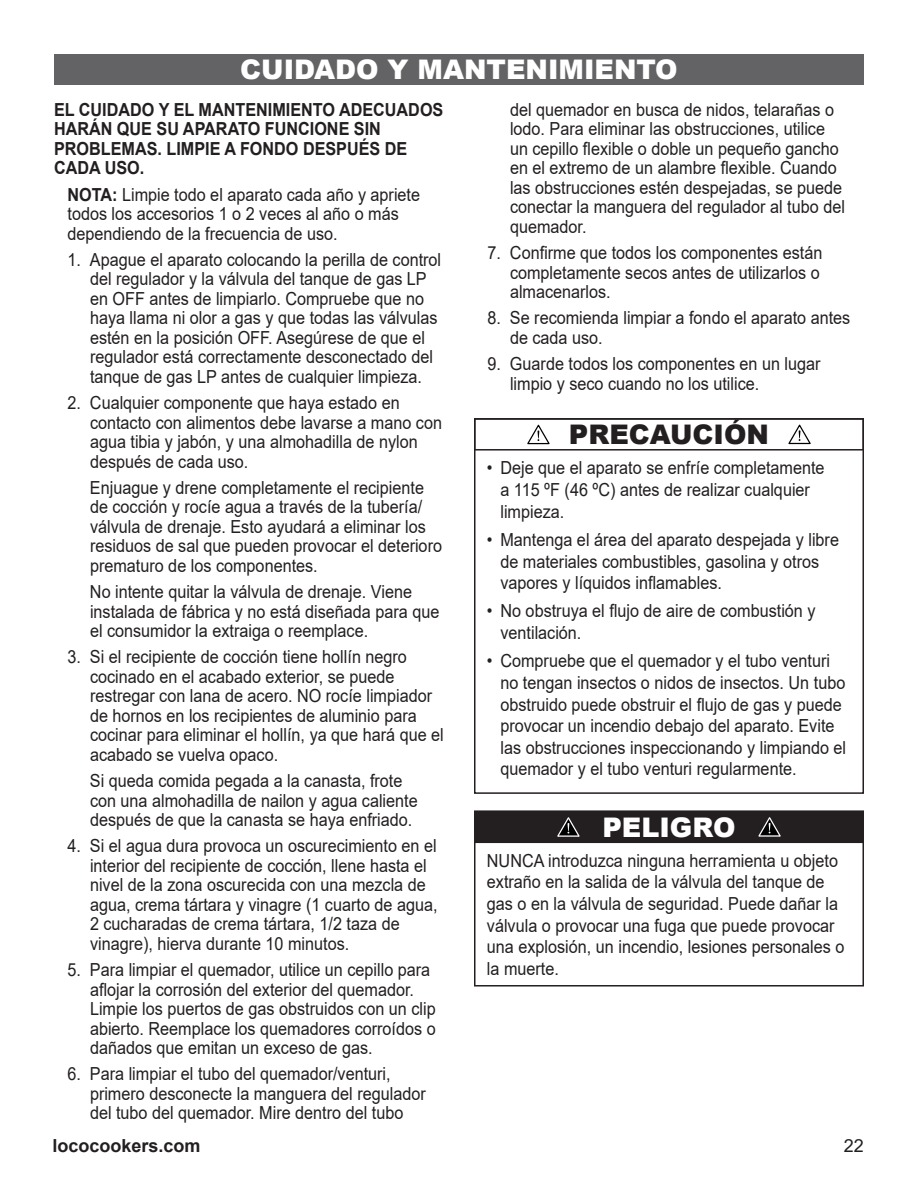
<style>
.page{position:relative;width:918px;height:1188px;background:#fff}
.page>*{position:absolute;margin:0;border:0;box-sizing:border-box;transform-origin:0 0}
.t1{font:900 27px "Arial";color:#fff}
.t2{font:900 27px "Arial";color:#231f20}
.t3{font:18px/19.5px "Arial";color:#231f20;scale:.9 1}
.t4{font:700 18px/19.5px "Arial";color:#231f20;scale:.9 1}
.t5{font:700 18px "Arial";color:#231f20}
.t6{font:18px "Arial";color:#231f20}
.s1{font-weight:700}
</style>
<div class="page">
<div style="left:474px;top:418px;width:390px;height:33px;border:2px solid #231f20"></div>
<div style="left:474px;top:418px;width:390px;height:376px;border:2px solid #231f20"></div>
<svg style="left:527px;top:424px;width:23px;height:21px"></svg>
<svg style="left:788px;top:424px;width:23px;height:21px"></svg>
<div style="left:475px;top:811px;width:388px;height:31px;background:#231f20"></div>
<div style="left:474px;top:811px;width:390px;height:32px;border:2px solid #231f20"></div>
<div style="left:474px;top:811px;width:390px;height:176px;border:2px solid #231f20"></div>
<svg style="left:557px;top:817px;width:23px;height:20px"></svg>
<svg style="left:758px;top:817px;width:23px;height:20px"></svg>
<div style="left:54px;top:54px;width:810px;height:31px;background:#636366"></div>
<p class="t1" style="left:240px;top:50px;width:439px">CUIDADO Y MANTENIMIENTO</p>
<p class="t3" style="left:510px;top:100px;width:374px">del quemador en busca de nidos, telarañas o lodo. Para eliminar las obstrucciones, utilice un cepillo flexible o doble un pequeño gancho en el extremo de un alambre flexible. Cuando las obstrucciones estén despejadas, se puede conectar la manguera del regulador al tubo del quemador.</p>
<p class="t3" style="left:510px;top:243px;width:349px;text-indent:-23px">7. Confirme que todos los componentes están completamente secos antes de utilizarlos o almacenarlos.</p>
<p class="t3" style="left:510px;top:308px;width:380px;text-indent:-23px">8. Se recomienda limpiar a fondo el aparato antes de cada uso.</p>
<p class="t3" style="left:510px;top:354px;width:347px;text-indent:-23px">9. Guarde todos los componentes en un lugar limpio y seco cuando no los utilice.</p>
<p class="t4" style="left:54px;top:100px;width:434px">EL CUIDADO Y EL MANTENIMIENTO ADECUADOS<br>HARÁN QUE SU APARATO FUNCIONE SIN<br>PROBLEMAS. LIMPIE A FONDO DESPUÉS DE<br>CADA USO.</p>
<p class="t3" style="left:67px;top:185px;width:393px"><span class="s1">NOTA:</span> Limpie todo el aparato cada año y apriete todos los accesorios 1 o 2 veces al año o más dependiendo de la frecuencia de uso.</p>
<p class="t3" style="left:90px;top:250px;width:392px;text-indent:-23px">1. Apague el aparato colocando la perilla de control del regulador y la válvula del tanque de gas LP en OFF antes de limpiarlo. Compruebe que no haya llama ni olor a gas y que todas las válvulas estén en la posición OFF. Asegúrese de que el regulador está correctamente desconectado del tanque de gas LP antes de cualquier limpieza.</p>
<p class="t3" style="left:90px;top:393px;width:393px;text-indent:-23px">2. Cualquier componente que haya estado en contacto con alimentos debe lavarse a mano con agua tibia y jabón, y una almohadilla de nylon después de cada uso.</p>
<p class="t3" style="left:90px;top:478px;width:393px">Enjuague y drene completamente el recipiente de cocción y rocíe agua a través de la tubería/ válvula de drenaje. Esto ayudará a eliminar los residuos de sal que pueden provocar el deterioro prematuro de los componentes.</p>
<p class="t3" style="left:90px;top:582px;width:390px">No intente quitar la válvula de drenaje. Viene instalada de fábrica y no está diseñada para que el consumidor la extraiga o reemplace.</p>
<p class="t3" style="left:90px;top:647px;width:395px;text-indent:-23px">3. Si el recipiente de cocción tiene hollín negro cocinado en el acabado exterior, se puede restregar con lana de acero. NO rocíe limpiador de hornos en los recipientes de aluminio para cocinar para eliminar el hollín, ya que hará que el acabado se vuelva opaco.</p>
<p class="t3" style="left:90px;top:771px;width:366px">Si queda comida pegada a la canasta, frote con una almohadilla de nailon y agua caliente después de que la canasta se haya enfriado.</p>
<p class="t3" style="left:90px;top:836px;width:388px;text-indent:-23px">4. Si el agua dura provoca un oscurecimiento en el interior del recipiente de cocción, llene hasta el nivel de la zona oscurecida con una mezcla de agua, crema tártara y vinagre (1 cuarto de agua, 2 cucharadas de crema tártara, 1/2 taza de vinagre), hierva durante 10 minutos.</p>
<p class="t3" style="left:90px;top:960px;width:386px;text-indent:-23px">5. Para limpiar el quemador, utilice un cepillo para aflojar la corrosión del exterior del quemador.<br>Limpie los puertos de gas obstruidos con un clip abierto. Reemplace los quemadores corroídos o dañados que emitan un exceso de gas.</p>
<p class="t3" style="left:90px;top:1064px;width:375px;text-indent:-23px">6. Para limpiar el tubo del quemador/venturi, primero desconecte la manguera del regulador del tubo del quemador. Mire dentro del tubo</p>
<p class="t2" style="left:569px;top:415px;width:202px">PRECAUCIÓN</p>
<p class="t3" style="left:500px;top:457px;width:362px;line-height:21.6px;text-indent:-14px">• Deje que el aparato se enfríe completamente a 115 ºF (46 ºC) antes de realizar cualquier limpieza.</p>
<p class="t3" style="left:500px;top:529px;width:378px;line-height:21.6px;text-indent:-14px">• Mantenga el área del aparato despejada y libre de materiales combustibles, gasolina y otros vapores y líquidos inflamables.</p>
<p class="t3" style="left:500px;top:600px;width:352px;line-height:21.6px;text-indent:-14px">• No obstruya el flujo de aire de combustión y ventilación.</p>
<p class="t3" style="left:500px;top:650px;width:386px;line-height:21.6px;text-indent:-14px">• Compruebe que el quemador y el tubo venturi no tengan insectos o nidos de insectos. Un tubo obstruido puede obstruir el flujo de gas y puede provocar un incendio debajo del aparato. Evite las obstrucciones inspeccionando y limpiando el quemador y el tubo venturi regularmente.</p>
<p class="t1" style="left:602px;top:807px;width:135px">PELIGRO</p>
<p class="t3" style="left:487px;top:850px;width:399px;line-height:21.6px">NUNCA introduzca ninguna herramienta u objeto extraño en la salida de la válvula del tanque de gas o en la válvula de seguridad. Puede dañar la válvula o provocar una fuga que puede provocar una explosión, un incendio, lesiones personales o la muerte.</p>
<p class="t5" style="left:52px;top:1133px;width:150px">lococookers.com</p>
<p class="t6" style="left:844px;top:1134px;width:22px">22</p>
</div>
